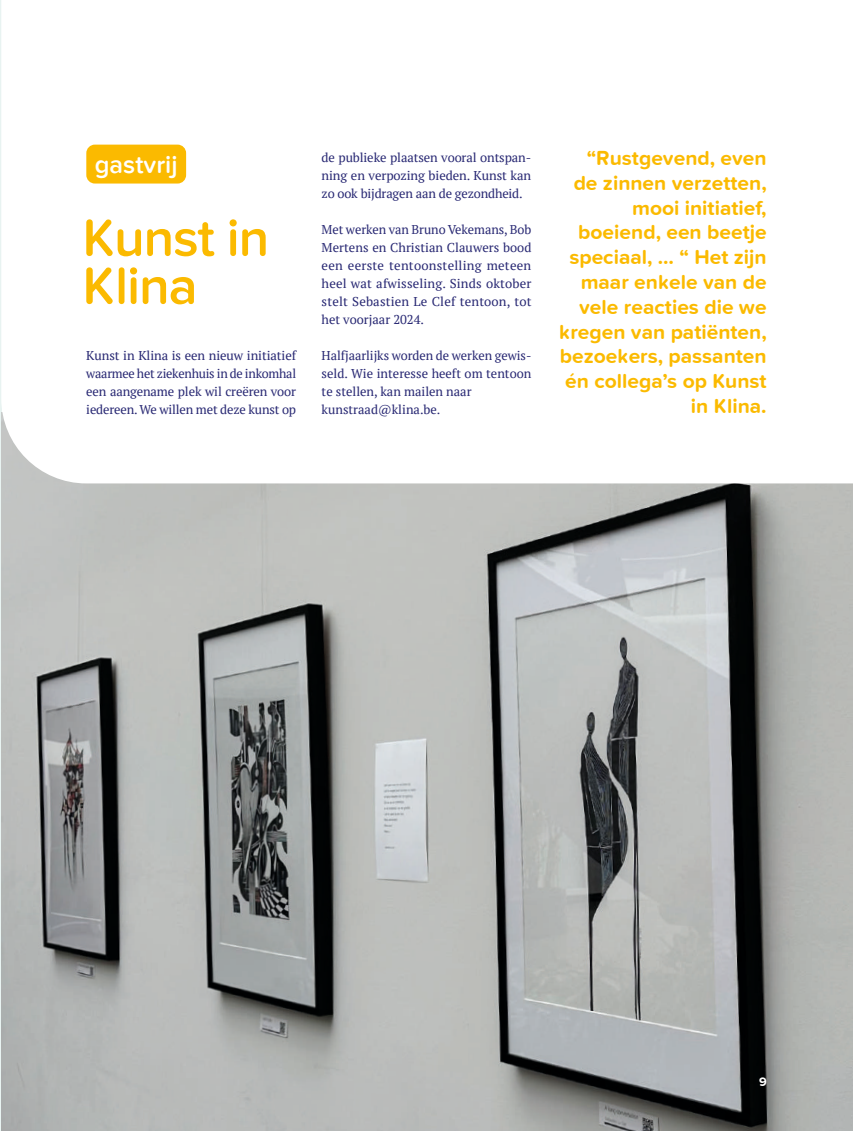
<style>
.page{position:relative;width:853px;height:1131px;background:#fff}
.page>*{position:absolute;margin:0;border:0;box-sizing:border-box;transform-origin:0 0}
.t1{font:600 54px/48px "Proxima Nova Soft";letter-spacing:-.02em;color:#fbba00}
.t2{font:600 25.5px "Proxima Nova Soft";color:#fff}
.t3{font:700 21px/24.8px "Proxima Nova Soft";color:#fbba00;text-align:right}
.t4{font:12.75px/18px "PT Serif";letter-spacing:-.005em;color:#282873;text-align:justify}
.t5{font:700 12.75px "Proxima Nova Soft";color:#fff}
</style>
<div class="page">
<hr style="left:0;top:0;width:1px;height:1130px;background:#e8f3f1">
<img style="left:1px;top:483px;width:852px;height:647px">
<svg style="left:1px;top:144px;width:186px;height:339px"></svg>
<div style="left:86px;top:145px;width:100px;height:38px;background:#fbba00;border-radius:9px"></div>
<h2 class="t2" style="left:95px;top:150px;width:84px">gastvrij</h2>
<p class="t4" style="left:322px;top:148px;width:211px">de publieke plaatsen vooral ontspan&shy;ning en verpozing bieden. Kunst kan zo ook bijdragen aan de gezondheid.</p>
<p class="t4" style="left:322px;top:220px;width:211px">Met werken van Bruno Vekemans, Bob Mertens en Christian Clauwers bood een eerste tentoonstelling meteen heel wat afwisseling. Sinds oktober stelt Sebastien Le Clef tentoon, tot het voorjaar 2024.</p>
<p class="t4" style="left:322px;top:346px;width:211px;text-align:left">Halfjaarlijks worden de werken gewis&shy;seld. Wie interesse heeft om tentoon te stellen, kan mailen naar kunstraad@klina.be.</p>
<h1 class="t1" style="left:82px;top:214px;width:188px">Kunst in<br>Klina</h1>
<p class="t4" style="left:86px;top:346px;width:211px">Kunst in Klina is een nieuw initiatief waarmee het ziekenhuis in de inkomhal een aangename plek wil creëren voor iedereen. We willen met deze kunst op</p>
<h3 class="t3" style="left:559px;top:145px;width:209px">“Rustgevend, even de zinnen verzetten, mooi initiatief, boeiend, een beetje speciaal, … “ Het zijn maar enkele van de vele reacties die we kregen van patiënten, bezoekers, passanten én collega’s op Kunst in Klina.</h3>
<p class="t5" style="left:759px;top:1074px;width:9px">9</p>
</div>
